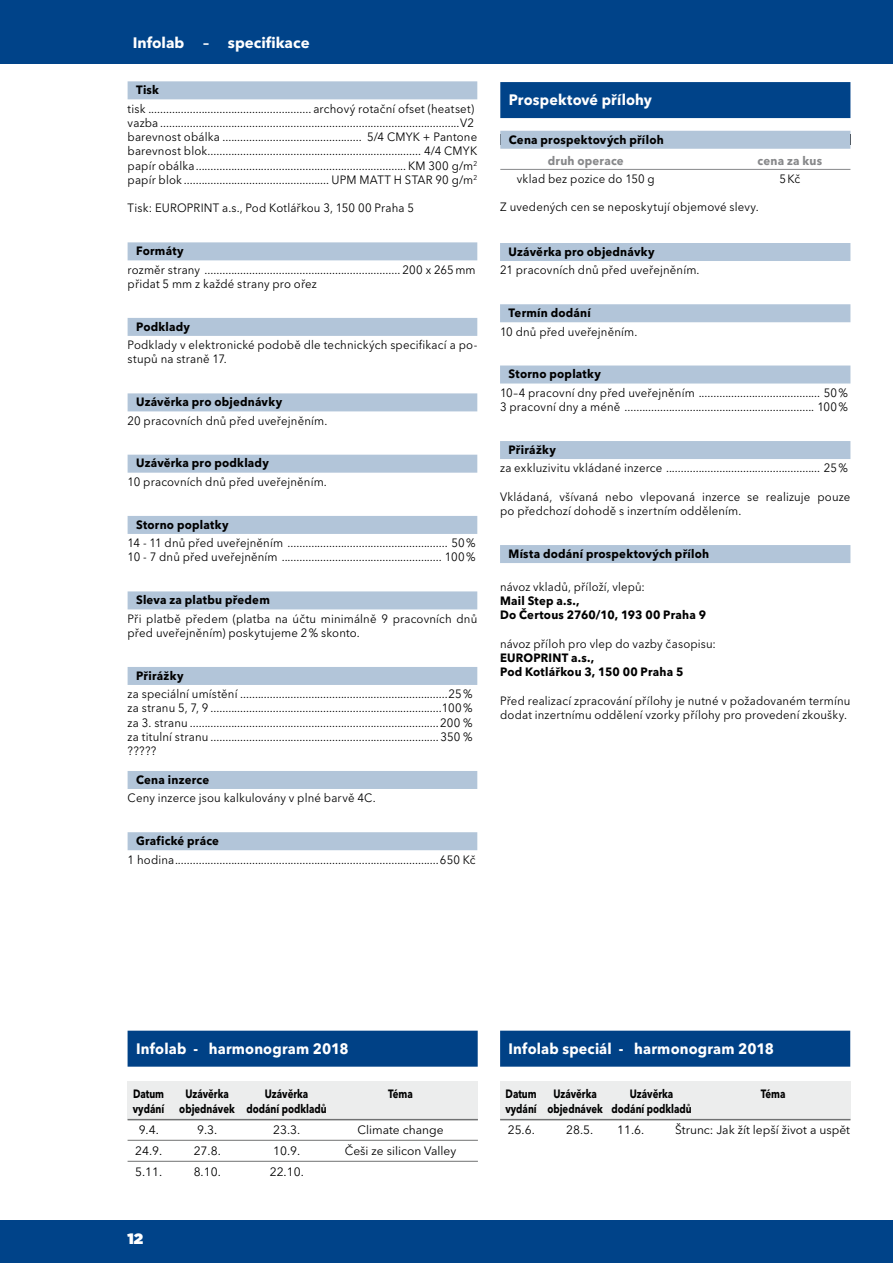
<style>
.page{position:relative;width:893px;height:1263px;background:#fff}
.page>*{position:absolute;margin:0;border:0;box-sizing:border-box;transform-origin:0 0}
.t1{font:700 15px "Avenir Next LT Pro";letter-spacing:.01em;color:#fff;scale:.95 1}
.t2{font:700 15px "Avenir Next LT Pro";letter-spacing:.01em;color:#fff}
.t3{font:900 15px "Gotham";color:#fff}
.t4{font:12px/14.2px "Avenir Next LT Pro";letter-spacing:.015em;color:#000;scale:.95 1}
.t5{font:700 12px/14.2px "Avenir Next LT Pro";letter-spacing:.02em;color:#000;scale:.95 1}
.t6{font:12px "Avenir Next LT Pro";letter-spacing:.015em;color:#000}
.t7{font:700 12px "Avenir Next LT Pro";color:#000;scale:.8 1}
.t8{font:12px "Avenir Next LT Pro";letter-spacing:.015em;color:#000;scale:.94 1}
.t9{font:700 12px "Avenir Next LT Pro";letter-spacing:.02em;color:#000;scale:.8 1}
.t10{font:700 12px "Avenir Next LT Pro";letter-spacing:.02em;color:#87888a;scale:.95 1}
</style>
<div class="page">
<div style="left:0;top:0;width:893px;height:64px;background:#004389"></div>
<div style="left:0;top:1220px;width:893px;height:43px;background:#004389"></div>
<div style="left:128px;top:81px;width:349px;height:18px;background:#b2c5d9"></div>
<div style="left:128px;top:242px;width:349px;height:18px;background:#b2c5d9"></div>
<div style="left:128px;top:318px;width:349px;height:18px;background:#b2c5d9"></div>
<div style="left:128px;top:393px;width:349px;height:18px;background:#b2c5d9"></div>
<div style="left:128px;top:455px;width:349px;height:18px;background:#b2c5d9"></div>
<div style="left:128px;top:516px;width:349px;height:18px;background:#b2c5d9"></div>
<div style="left:128px;top:591px;width:349px;height:18px;background:#b2c5d9"></div>
<div style="left:128px;top:667px;width:349px;height:18px;background:#b2c5d9"></div>
<div style="left:128px;top:771px;width:349px;height:18px;background:#b2c5d9"></div>
<div style="left:128px;top:832px;width:349px;height:18px;background:#b2c5d9"></div>
<div style="left:500px;top:243px;width:350px;height:18px;background:#b2c5d9"></div>
<div style="left:500px;top:304px;width:350px;height:18px;background:#b2c5d9"></div>
<div style="left:500px;top:365px;width:350px;height:18px;background:#b2c5d9"></div>
<div style="left:500px;top:441px;width:350px;height:18px;background:#b2c5d9"></div>
<div style="left:500px;top:545px;width:350px;height:18px;background:#b2c5d9"></div>
<div style="left:500px;top:82px;width:350px;height:36px;background:#004389"></div>
<hr style="left:500px;top:169px;width:350px;height:1px;background:#87888a">
<div style="left:500px;top:131px;width:350px;height:18px;background:#b2c5d9"></div>
<div style="left:128px;top:1031px;width:350px;height:36px;background:#004186"></div>
<div style="left:128px;top:1081px;width:350px;height:39px;background:#eceded"></div>
<hr style="left:128px;top:1119px;width:350px;height:1px;background:#707172">
<hr style="left:128px;top:1140px;width:350px;height:1px;background:#707172">
<hr style="left:128px;top:1161px;width:350px;height:1px;background:#707172">
<div style="left:500px;top:1031px;width:350px;height:36px;background:#004186"></div>
<div style="left:500px;top:1081px;width:350px;height:39px;background:#eceded"></div>
<hr style="left:500px;top:1119px;width:350px;height:1px;background:#707172">
<p class="t2" style="left:133px;top:34px;width:78px">Infolab –</p>
<p class="t2" style="left:228px;top:34px;width:83px">specifikace</p>
<p class="t5" style="left:136px;top:83px;width:26px">Tisk</p>
<p class="t4" style="left:128px;top:101px;width:366px;text-align:justify">tisk ....................................................... archový rotační ofset (heatset) vazba .....................................................................................................V2 barevnost obálka</p>
<p class="t4" style="left:367px;top:130px;width:118px">5/4 CMYK + Pantone</p>
<p class="t4" style="left:128px;top:144px;width:86px">barevnost blok</p>
<p class="t4" style="left:424px;top:144px;width:57px">4/4 CMYK</p>
<p class="t4" style="left:128px;top:158px;width:72px">papír obálka</p>
<p class="t4" style="left:408px;top:158px;width:74px">KM 300 g/m<sup>2</sup></p>
<p class="t4" style="left:128px;top:173px;width:59px">papír blok</p>
<p class="t4" style="left:332px;top:173px;width:155px">UPM MATT H STAR 90 g/m<sup>2</sup></p>
<p class="t4" style="left:128px;top:201px;width:303px">Tisk: EUROPRINT a.s., Pod Kotlářkou 3, 150 00 Praha 5</p>
<p class="t5" style="left:136px;top:244px;width:52px">Formáty</p>
<p class="t4" style="left:128px;top:262px;width:368px">rozměr strany .................................................................. 200 x 265mm přidat 5 mm z každé strany pro ořez</p>
<p class="t5" style="left:136px;top:319px;width:58px">Podklady</p>
<p class="t4" style="left:128px;top:338px;width:370px">Podklady v elektronické podobě dle technických specifikací a po&shy;stupů na straně 17.</p>
<p class="t5" style="left:136px;top:395px;width:155px">Uzávěrka pro objednávky</p>
<p class="t4" style="left:128px;top:413px;width:212px">20 pracovních dnů před uveřejněním.</p>
<p class="t5" style="left:136px;top:456px;width:141px">Uzávěrka pro podklady</p>
<p class="t4" style="left:128px;top:475px;width:211px">10 pracovních dnů před uveřejněním.</p>
<p class="t5" style="left:136px;top:517px;width:99px">Storno poplatky</p>
<p class="t4" style="left:128px;top:536px;width:368px">14 - 11 dnů před uveřejněním ...................................................... 50%<br>10 - 7 dnů před uveřejněním ...................................................... 100%</p>
<p class="t5" style="left:136px;top:593px;width:142px">Sleva za platbu předem</p>
<p class="t4" style="left:128px;top:611px;width:370px">Při platbě předem (platba na účtu minimálně 9 pracovních dnů před uveřejněním) poskytujeme 2% skonto.</p>
<p class="t5" style="left:136px;top:668px;width:51px">Přirážky</p>
<p class="t4" style="left:128px;top:687px;width:365px;text-align:justify">za speciální umístění ......................................................................25% za stranu 5, 7, 9 ..............................................................................100% za 3. stranu ....................................................................................200 % za titulní stranu .............................................................................350 % ?????</p>
<p class="t5" style="left:136px;top:772px;width:78px">Cena inzerce</p>
<p class="t4" style="left:128px;top:791px;width:263px">Ceny inzerce jsou kalkulovány v plné barvě 4C.</p>
<p class="t5" style="left:136px;top:833px;width:89px">Grafické práce</p>
<p class="t4" style="left:128px;top:852px;width:368px">1 hodina.........................................................................................650 Kč</p>
<p class="t1" style="left:509px;top:91px;width:152px">Prospektové přílohy</p>
<p class="t5" style="left:509px;top:132px;width:165px">Cena prospektových příloh</p>
<p class="t10" style="left:548px;top:153px;width:81px">druh operace</p>
<p class="t10" style="left:757px;top:153px;width:69px">cena za kus</p>
<p class="t4" style="left:517px;top:171px;width:147px">vklad bez pozice do 150 g</p>
<p class="t4" style="left:779px;top:171px;width:23px">5Kč</p>
<p class="t4" style="left:500px;top:200px;width:274px">Z uvedených cen se neposkytují objemové slevy.</p>
<p class="t5" style="left:509px;top:244px;width:155px">Uzávěrka pro objednávky</p>
<p class="t4" style="left:500px;top:263px;width:211px">21 pracovních dnů před uveřejněním.</p>
<p class="t5" style="left:509px;top:306px;width:88px">Termín dodání</p>
<p class="t4" style="left:500px;top:324px;width:146px">10 dnů před uveřejněním.</p>
<p class="t5" style="left:509px;top:367px;width:99px">Storno poplatky</p>
<p class="t4" style="left:500px;top:385px;width:368px">10–4 pracovní dny před uveřejněním ......................................... 50%<br>3 pracovní dny a méně ................................................................ 100%</p>
<p class="t5" style="left:509px;top:442px;width:51px">Přirážky</p>
<p class="t4" style="left:500px;top:461px;width:368px">za exkluzivitu vkládané inzerce .................................................... 25%</p>
<p class="t4" style="left:500px;top:489px;width:370px">Vkládaná, všívaná nebo vlepovaná inzerce se realizuje pouze po předchozí dohodě s inzertním oddělením.</p>
<p class="t5" style="left:509px;top:546px;width:213px">Místa dodání prospektových příloh</p>
<p class="t8" style="left:500px;top:579px;width:156px">návoz vkladů, příloží, vlepů:</p>
<p class="t5" style="left:500px;top:593px;width:218px">Mail Step a.s.,<br>Do Čertous 2760/10, 193 00 Praha 9</p>
<p class="t4" style="left:500px;top:636px;width:229px">návoz příloh pro vlep do vazby časopisu:</p>
<p class="t5" style="left:500px;top:650px;width:194px">EUROPRINT a.s.,<br>Pod Kotlářkou 3, 150 00 Praha 5</p>
<p class="t4" style="left:500px;top:693px;width:370px">Před realizací zpracování přílohy je nutné v požadovaném termínu dodat inzertnímu oddělení vzorky přílohy pro provedení zkoušky.</p>
<p class="t1" style="left:136px;top:1039px;width:225px">Infolab - harmonogram 2018</p>
<p class="t9" style="left:133px;top:1086px;width:40px">Datum</p>
<p class="t7" style="left:185px;top:1086px;width:56px">Uzávěrka</p>
<p class="t7" style="left:265px;top:1086px;width:56px">Uzávěrka</p>
<p class="t9" style="left:388px;top:1086px;width:32px">Téma</p>
<p class="t9" style="left:133px;top:1101px;width:41px">vydání</p>
<p class="t7" style="left:179px;top:1101px;width:186px">objednávek dodání podkladů</p>
<p class="t6" style="left:139px;top:1122px;width:22px">9.4.</p>
<p class="t6" style="left:197px;top:1122px;width:22px">9.3.</p>
<p class="t6" style="left:273px;top:1122px;width:29px">23.3.</p>
<p class="t6" style="left:358px;top:1122px;width:88px">Climate change</p>
<p class="t6" style="left:135px;top:1143px;width:29px">24.9.</p>
<p class="t6" style="left:194px;top:1143px;width:29px">27.8.</p>
<p class="t6" style="left:273px;top:1143px;width:29px">10.9.</p>
<p class="t6" style="left:345px;top:1143px;width:113px">Češi ze silicon Valley</p>
<p class="t6" style="left:135px;top:1164px;width:29px">5.11.</p>
<p class="t6" style="left:194px;top:1164px;width:29px">8.10.</p>
<p class="t6" style="left:270px;top:1164px;width:36px">22.10.</p>
<p class="t3" style="left:128px;top:1228px;width:17px">12</p>
<p class="t1" style="left:509px;top:1039px;width:281px">Infolab speciál - harmonogram 2018</p>
<p class="t9" style="left:506px;top:1086px;width:40px">Datum</p>
<p class="t7" style="left:553px;top:1086px;width:56px">Uzávěrka</p>
<p class="t7" style="left:630px;top:1086px;width:56px">Uzávěrka</p>
<p class="t9" style="left:761px;top:1086px;width:32px">Téma</p>
<p class="t7" style="left:505px;top:1101px;width:234px">vydání objednávek dodání podkladů</p>
<p class="t6" style="left:508px;top:1122px;width:29px">25.6.</p>
<p class="t6" style="left:566px;top:1122px;width:29px">28.5.</p>
<p class="t6" style="left:617px;top:1122px;width:29px">11.6.</p>
<p class="t6" style="left:675px;top:1122px;width:176px">Štrunc: Jak žít lepší život a uspět</p>
</div>
